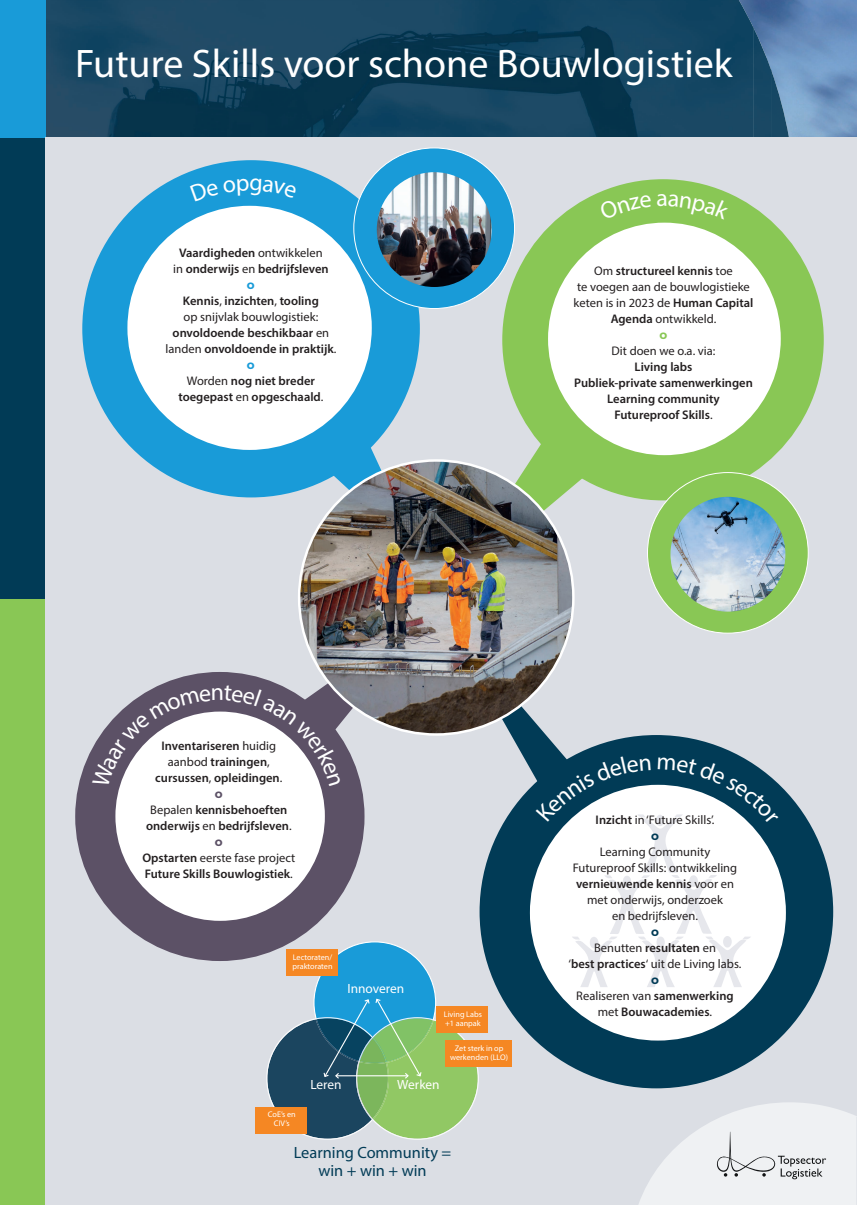
<style>
.page{position:relative;width:857px;height:1205px;background:#fff}
.page>*{position:absolute;margin:0;border:0;box-sizing:border-box;transform-origin:0 0}
.t1{font:40px "Myriad Pro";color:#fff}
.t2{font:21.6px/27px "Myriad Pro";color:#231f20;text-align:center}
.t3{font:16.35px/17.8px "Myriad Pro";color:#013b56;text-align:center}
.t4{font:13.35px "Myriad Pro";color:#fff}
.t5{font:600 12.5px/16px "Myriad Pro";color:#231f20;text-align:center}
.t6{font:12.5px/16px "Myriad Pro";color:#231f20;text-align:center}
.t7{font:700 12px "Montserrat";color:#013b56}
.t8{font:700 12px "Montserrat";color:#199bd8}
.t9{font:700 12px "Montserrat";color:#5c5166}
.t10{font:700 12px "Montserrat";color:#89c755}
.t11{font:8.15px/8.9px "Myriad Pro";color:#fff}
.s1{font-weight:400}
.s2{font-weight:600}
</style>
<div class="page">
<img style="left:753px;top:0;width:103px;height:137px">
<img style="left:45px;top:0;width:708px;height:137px">
<img style="left:752px;top:27px;width:18px;height:110px">
<img style="left:770px;top:70px;width:18px;height:67px">
<div style="left:0;top:137px;width:45px;height:463px;background:#013b56"></div>
<div style="left:0;top:600px;width:45px;height:605px;background:#89c755"></div>
<div style="left:0;top:0;width:45px;height:137px;background:#199bd8"></div>
<div style="left:45px;top:137px;width:811px;height:1068px;background:#dbdee4"></div>
<div style="left:502px;top:179px;width:321px;height:321px;background:#89c755;border-radius:50%"></div>
<div style="left:547px;top:223px;width:233px;height:232px;background:#fff;border-radius:50%"></div>
<svg style="left:456px;top:429px;width:145px;height:167px"></svg>
<div style="left:82px;top:160px;width:337px;height:337px;background:#199bd8;border-radius:50%"></div>
<div style="left:127px;top:206px;width:244px;height:244px;background:#fff;border-radius:50%"></div>
<svg style="left:317px;top:433px;width:93px;height:95px"></svg>
<img style="left:299px;top:460px;width:274px;height:274px;border-radius:137px">
<div style="left:647px;top:472px;width:160px;height:161px;background:#89c755;border-radius:50%"></div>
<img style="left:670px;top:497px;width:115px;height:115px;border-radius:57px">
<div style="left:353px;top:148px;width:161px;height:160px;background:#199bd8;border-radius:50%"></div>
<img style="left:376px;top:172px;width:115px;height:115px;border-radius:57px">
<svg style="left:92px;top:609px;width:764px;height:596px"></svg>
<h1 class="t1" style="left:75px;top:39px;width:658px">Future Skills voor schone Bouwlogistiek</h1>
<p class="t5" style="left:173px;top:244px;width:157px">Vaardigheden <span class="s1">ontwikkelen in</span> onderwijs <span class="s1">en</span> bedrijfsleven</p>
<p class="t8" style="left:247px;top:276px;width:9px">o</p>
<p class="t5" style="left:165px;top:292px;width:172px">Kennis<span class="s1">,</span> inzichten<span class="s1">,</span> tooling<br><span class="s1">op snijvlak bouwlogistiek: </span>onvoldoende beschikbaar <span class="s1">en landen</span> onvoldoende in praktijk<span class="s1">.</span></p>
<p class="t8" style="left:247px;top:356px;width:9px">o</p>
<p class="t5" style="left:178px;top:372px;width:146px"><span class="s1">Worden</span> nog niet breder toegepast <span class="s1">en</span> opgeschaald<span class="s1">.</span></p>
<h2 class="t2" style="left:137px;top:278px;width:203px">Een circulair en klimaatpositief festival in 2025.</h2>
<p class="t6" style="left:573px;top:263px;width:181px">Om <span class="s2">structureel kennis</span> toe<br>te voegen aan de bouwlogistieke keten is in 2023 de <span class="s2">Human Capital<br>Agenda</span> ontwikkeld.</p>
<p class="t10" style="left:659px;top:326px;width:9px">o</p>
<p class="t6" style="left:611px;top:343px;width:105px">Dit doen we o.a. via:</p>
<p class="t5" style="left:574px;top:358px;width:180px">Living labs<br>Publiek-private samenwerkingen<br>Learning community<br>Futureproof Skills<span class="s1">.</span></p>
<p class="t5" style="left:155px;top:738px;width:128px">Inventariseren <span class="s1">huidig aanbod</span> trainingen<span class="s1">, </span>cursussen<span class="s1">,</span> opleidingen<span class="s1">.</span></p>
<p class="t9" style="left:215px;top:785px;width:9px">o</p>
<p class="t5" style="left:146px;top:802px;width:147px"><span class="s1">Bepalen</span> kennisbehoeften onderwijs <span class="s1">en</span> bedrijfsleven<span class="s1">.</span></p>
<p class="t9" style="left:215px;top:833px;width:9px">o</p>
<p class="t5" style="left:142px;top:850px;width:154px;text-align:left">Opstarten <span class="s1">eerste fase project<br></span>Future Skills Bouwlogistiek<span class="s1">.</span></p>
<p class="t11" style="left:292px;top:952px;width:41px">Lectoraten/ praktoraten</p>
<p class="t4" style="left:347px;top:980px;width:58px">Innoveren</p>
<p class="t11" style="left:443px;top:1009px;width:40px">Living Labs +1 aanpak</p>
<p class="t11" style="left:450px;top:1043px;width:59px;text-align:center">Zet sterk in op werkenden (LLO)</p>
<p class="t11" style="left:268px;top:1110px;width:29px;text-align:center">CoE’s en<br>CIV’s</p>
<p class="t4" style="left:310px;top:1076px;width:33px">Leren</p>
<p class="t4" style="left:397px;top:1076px;width:44px">Werken</p>
<h3 class="t3" style="left:293px;top:1143px;width:159px">Learning Community = win + win + win</h3>
<p class="t6" style="left:595px;top:811px;width:120px"><span class="s2">Inzicht</span> in ‘Future Skills’.</p>
<p class="t7" style="left:650px;top:826px;width:9px">o</p>
<p class="t6" style="left:572px;top:843px;width:166px">Learning Community<br>Futureproof Skills: ontwikkeling <span class="s2">vernieuwende kennis</span> voor en met onderwijs, onderzoek<br>en bedrijfsleven.</p>
<p class="t7" style="left:650px;top:922px;width:9px">o</p>
<p class="t6" style="left:568px;top:939px;width:174px">Benutten <span class="s2">resultaten</span> en<br>‘<span class="s2">best practices</span>‘ uit de Living labs.</p>
<p class="t7" style="left:650px;top:970px;width:9px">o</p>
<p class="t5" style="left:576px;top:987px;width:159px"><span class="s1">Realiseren van</span> samenwerking <span class="s1">met</span> Bouwacademies<span class="s1">.</span></p>
</div>
